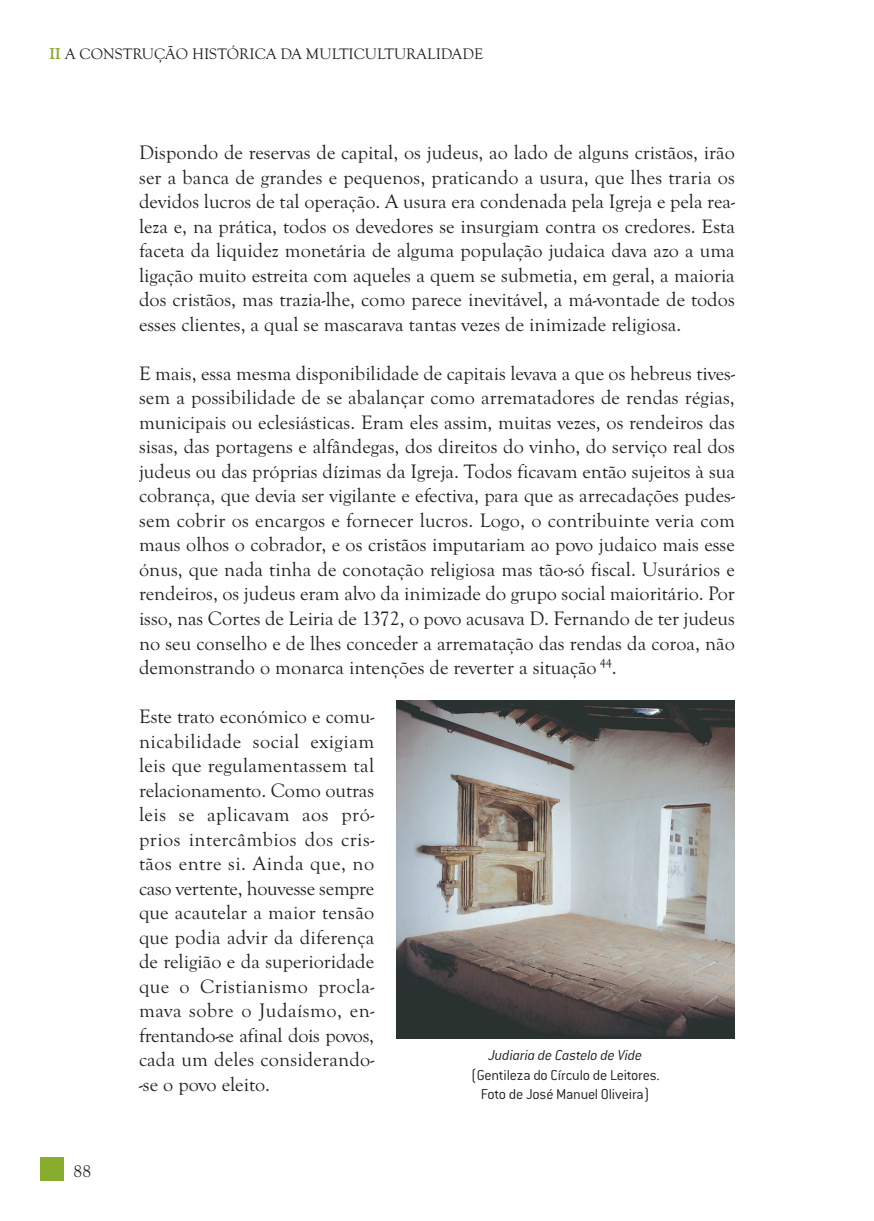
<style>
.page{position:relative;width:874px;height:1221px;background:#fff}
.page>*{position:absolute;margin:0;border:0;box-sizing:border-box;transform-origin:0 0}
.t1{font:20.12px/24.5px "Goudy Old Style T";color:#231f20;text-align:justify}
.t2{font:17.5px "Goudy Old Style T";color:#231f20}
.t3{font:300 15.75px/19.2px "Conduit ITC Std";letter-spacing:-.015em;color:#231f20;text-align:center}
.t4{font:15.75px "Goudy Old Style T";color:#231f20}
.t5{font:italic 300 15.75px "Conduit ITC Std";letter-spacing:-.015em;color:#231f20}
.s1{font-family:"Goudy Old Style BT";font-weight:700;color:#88ac2e}
</style>
<div class="page">
<div style="left:40px;top:1157px;width:23px;height:24px;background:#88ac2e"></div>
<img style="left:396px;top:700px;width:338px;height:338px">
<p class="t4" style="left:50px;top:47px;width:435px"><span class="s1">II</span> A CONSTRUÇÃO HISTÓRICA DA MULTICULTURALIDADE</p>
<p class="t2" style="left:74px;top:1164px;width:19px">88</p>
<p class="t1" style="left:139px;top:142px;width:597px">Dispondo de reservas de capital, os judeus, ao lado de alguns cristãos, irão ser a banca de grandes e pequenos, praticando a usura, que lhes traria os devidos lucros de tal operação. A usura era condenada pela Igreja e pela rea&shy;leza e, na prática, todos os devedores se insurgiam contra os credores. Esta faceta da liquidez monetária de alguma população judaica dava azo a uma ligação muito estreita com aqueles a quem se submetia, em geral, a maioria dos cristãos, mas trazia-lhe, como parece inevitável, a má-vontade de todos esses clientes, a qual se mascarava tantas vezes de inimizade religiosa.</p>
<p class="t1" style="left:139px;top:362px;width:597px">E mais, essa mesma disponibilidade de capitais levava a que os hebreus tives&shy;sem a possibilidade de se abalançar como arrematadores de rendas régias, municipais ou eclesiásticas. Eram eles assim, muitas vezes, os rendeiros das sisas, das portagens e alfândegas, dos direitos do vinho, do serviço real dos judeus ou das próprias dízimas da Igreja. Todos ficavam então sujeitos à sua cobrança, que devia ser vigilante e efectiva, para que as arrecadações pudes&shy;sem cobrir os encargos e fornecer lucros. Logo, o contribuinte veria com maus olhos o cobrador, e os cristãos imputariam ao povo judaico mais esse ónus, que nada tinha de conotação religiosa mas tão-só fiscal. Usurários e rendeiros, os judeus eram alvo da inimizade do grupo social maioritário. Por isso, nas Cortes de Leiria de 1372, o povo acusava D. Fer nando de ter judeus no seu conselho e de lhes conceder a arrematação das rendas da coroa, não demonstrando o monarca intenções de re verter a situação <sup>44</sup>.</p>
<p class="t1" style="left:139px;top:705px;width:237px">Este trato económico e comu&shy;nicabilidade social exi giam leis que regulamentassem tal relacionamento. Como outras leis se aplicavam aos pró&shy;prios intercâmbios dos cris&shy;tãos entre si. Ainda que, no caso vertente, houvesse sempre que acautelar a maior tensão que podia advir da diferença de religião e da superiorida de que o Cristianismo procla&shy;mava sobre o Ju daísmo, en - frentan do-se afinal dois po vos, cada um deles con sideran do--se o povo eleito.</p>
<p class="t5" style="left:488px;top:1050px;width:155px">Judiaria de Castelo de Vide</p>
<p class="t3" style="left:470px;top:1066px;width:190px">(Gentileza do Círculo de Leitores.<br>Foto de José Manuel Oliveira)</p>
</div>
